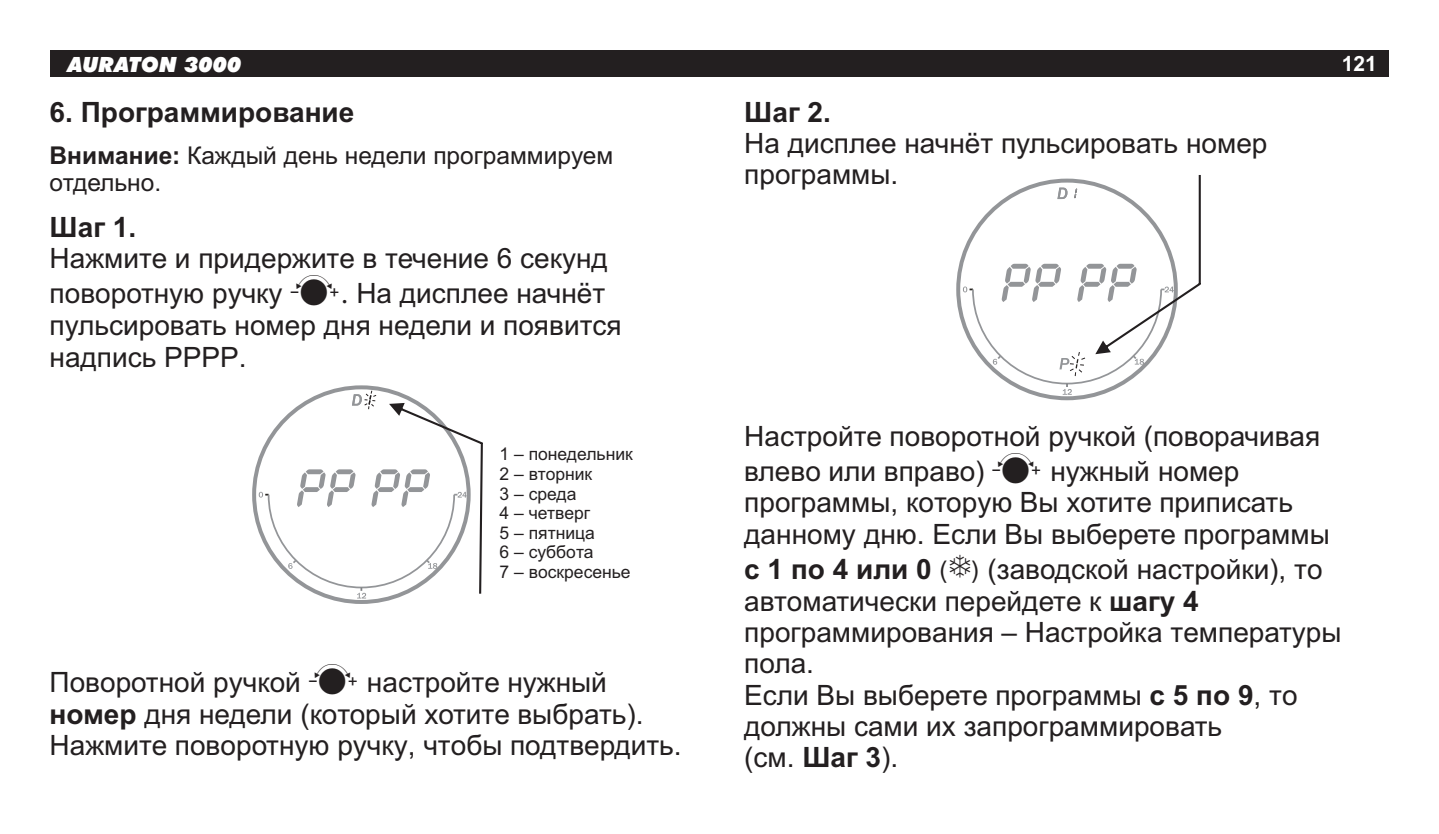
<style>
.page{position:relative;width:1439px;height:834px;background:#fff}
.page>*{position:absolute;margin:0;border:0;box-sizing:border-box;transform-origin:0 0}
.t1{font:28px/31.5px "Arial";color:#231f20}
.t2{font:700 28px "Arial";color:#231f20}
.t3{font:24.5px/27.3px "Arial";color:#231f20}
.t4{font:italic 900 21px "Futura BT";color:#fff}
.t5{font:700 21px "Arial";color:#fff}
.t6{font:17.5px/19.6px "Arial";color:#231f20}
.s1{font-weight:700}
.s2{font-family:"auraton 3000"}
.s3{font-family:"France"}
</style>
<div class="page">
<svg style="left:259px;top:390px;width:224px;height:208px"></svg>
<svg style="left:963px;top:175px;width:237px;height:219px"></svg>
<div style="left:50px;top:50px;width:1338px;height:26px;background:#231f20"></div>
<p class="t4" style="left:68px;top:55px;width:175px">AURATON 3000</p>
<p class="t5" style="left:1342px;top:56px;width:37px">121</p>
<p class="t2" style="left:50px;top:101px;width:306px">6. Программирование</p>
<p class="t3" style="left:50px;top:144px;width:565px"><span class="s1">Внимание:</span> Каждый день недели программируем отдельно.</p>
<p class="t2" style="left:50px;top:217px;width:88px">Шаг 1.</p>
<p class="t1" style="left:50px;top:243px;width:560px;line-height:35px">Нажмите и придержите в течение 6 секунд поворотную ручку <span class="s2">C</span><span class="s3">.</span> На дисплее начнёт</p>
<p class="t1" style="left:50px;top:312px;width:573px">пульсировать номер дня недели и появится надпись РРРР.</p>
<p class="t6" style="left:499px;top:446px;width:135px">1 – понедельник<br>2 – вторник<br>3 – среда<br>4 – четверг<br>5 – пятница<br>6 – суббота<br>7 – воскресенье</p>
<p class="t1" style="left:50px;top:669px;width:633px">Поворотной ручкой <span class="s2">C</span>настройте нужный <span class="s1">номер</span> дня недели (который хотите выбрать).<br>Нажмите поворотную ручку, чтобы подтвердить.</p>
<p class="t2" style="left:744px;top:101px;width:88px">Шаг 2.</p>
<p class="t1" style="left:744px;top:130px;width:525px">На дисплее начнёт пульсировать номер программы.</p>
<p class="t1" style="left:744px;top:421px;width:577px;line-height:35px">Настройте поворотной ручкой (поворачивая влево или вправо) <span class="s2">C</span>нужный номер</p>
<p class="t1" style="left:744px;top:489px;width:587px">программы, которую Вы хотите приписать данному дню. Если Вы выберете программы</p>
<p class="t1" style="left:744px;top:555px;width:599px"><span class="s1">с 1 по 4 или 0</span> <span class="s3">(</span><span class="s2">D</span><span class="s3">)</span> (заводской настройки), то автоматически перейдете к <span class="s1">шагу 4 </span>программирования – Настройка температуры пола.<br>Если Вы выберете программы <span class="s1">с 5 по 9</span>, то должны сами их запрограммировать<br>(см. <span class="s1">Шаг 3</span>).</p>
</div>
